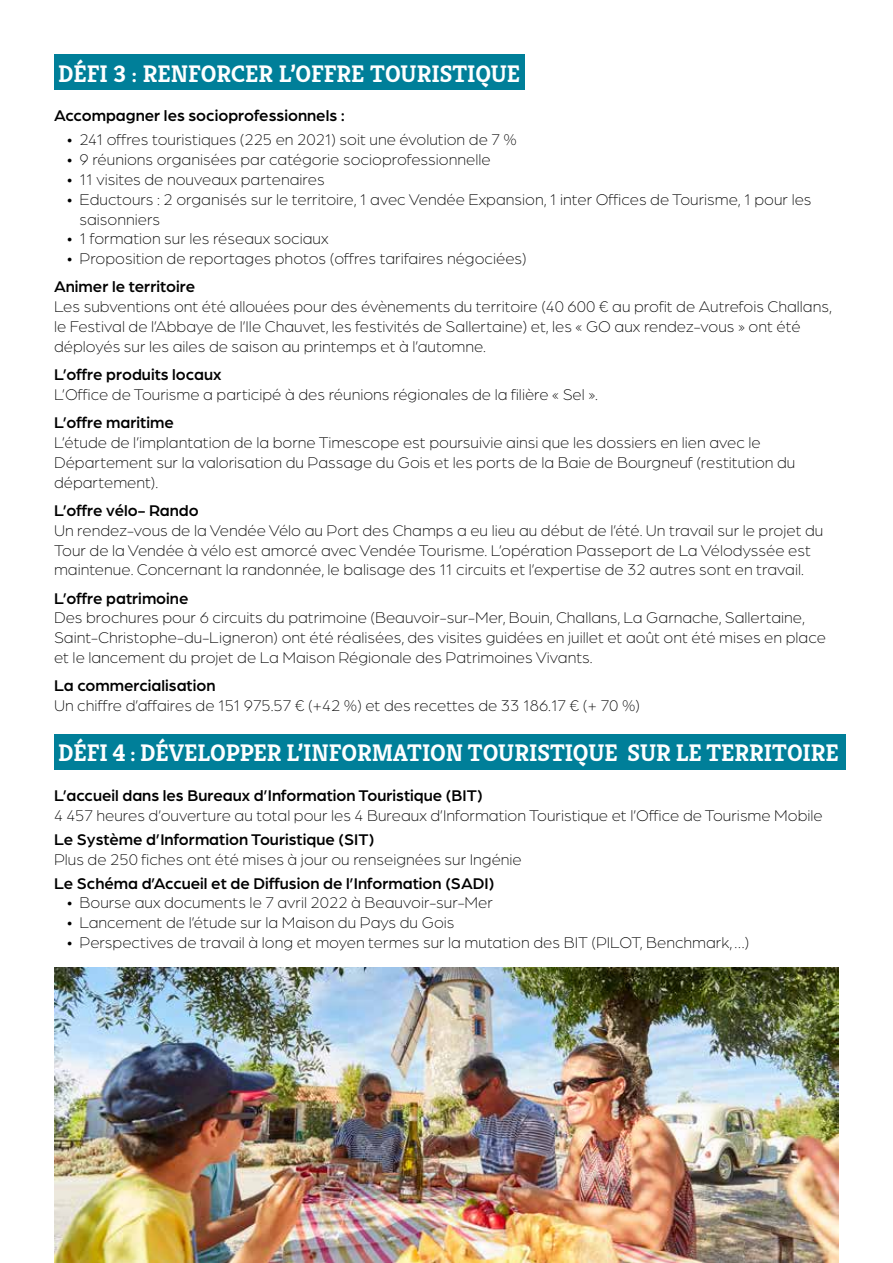
<style>
.page{position:relative;width:893px;height:1263px;background:#fff}
.page>*{position:absolute;margin:0;border:0;box-sizing:border-box;transform-origin:0 0}
.t1{font:700 24px "Kreon";color:#fff}
.t2{font:300 16.5px/19.8px "Arboria";color:#000}
.t3{font:500 16.5px "Arboria";color:#000}
</style>
<div class="page">
<div style="left:54px;top:54px;width:471px;height:36px;background:#007f99"></div>
<div style="left:54px;top:734px;width:791px;height:36px;background:#007f99"></div>
<img style="left:54px;top:967px;width:785px;height:296px">
<h1 class="t1" style="left:58px;top:56px;width:464px">DÉFI 3 : RENFORCER L’OFFRE TOURISTIQUE</h1>
<p class="t3" style="left:54px;top:105px;width:293px">Accompagner les socioprofessionnels :</p>
<p class="t2" style="left:67px;top:129px;width:452px">• 241 offres touristiques (225 en 2021) soit une évolution de 7 %</p>
<p class="t2" style="left:67px;top:149px;width:425px">• 9 réunions organisées par catégorie socioprofessionnelle</p>
<p class="t2" style="left:67px;top:169px;width:259px">• 11 visites de nouveaux partenaires</p>
<p class="t2" style="left:80px;top:189px;width:734px;text-indent:-13px">• Eductours : 2 organisés sur le territoire, 1 avec Vendée Expansion, 1 inter Offices de Tourisme, 1 pour les saisonniers</p>
<p class="t2" style="left:67px;top:228px;width:263px">• 1 formation sur les réseaux sociaux</p>
<p class="t2" style="left:67px;top:248px;width:461px">• Proposition de reportages photos (offres tarifaires négociées)</p>
<p class="t3" style="left:54px;top:276px;width:143px">Animer le territoire</p>
<p class="t2" style="left:54px;top:296px;width:779px">Les subventions ont été allouées pour des évènements du territoire (40 600 € au profit de Autrefois Challans, le Festival de l’Abbaye de l’Ile Chauvet, les festivités de Sallertaine) et, les « GO aux rendez-vous » ont été déployés sur les ailes de saison au printemps et à l’automne.</p>
<p class="t3" style="left:54px;top:363px;width:169px">L’offre produits locaux</p>
<p class="t2" style="left:54px;top:384px;width:546px">L’Office de Tourisme a participé à des réunions régionales de la filière « Sel ».</p>
<p class="t3" style="left:54px;top:412px;width:121px">L’offre maritime</p>
<p class="t2" style="left:54px;top:432px;width:743px">L’étude de l’implantation de la borne Timescope est poursuivie ainsi que les dossiers en lien avec le<br>Département sur la valorisation du Passage du Gois et les ports de la Baie de Bourgneuf (restitution du département).</p>
<p class="t3" style="left:54px;top:499px;width:146px">L’offre vélo- Rando</p>
<p class="t2" style="left:54px;top:520px;width:771px">Un rendez-vous de la Vendée Vélo au Port des Champs a eu lieu au début de l’été. Un travail sur le projet du<br>Tour de la Vendée à vélo est amorcé avec Vendée Tourisme. L’opération Passeport de La Vélodyssée est maintenue. Concernant la randonnée, le balisage des 11 circuits et l’expertise de 32 autres sont en travail.</p>
<p class="t3" style="left:54px;top:587px;width:136px">L’offre patrimoine</p>
<p class="t2" style="left:54px;top:607px;width:773px">Des brochures pour 6 circuits du patrimoine (Beauvoir-sur-Mer, Bouin, Challans, La Garnache, Sallertaine,<br>Saint-Christophe-du-Ligneron) ont été réalisées, des visites guidées en juillet et août ont été mises en place et le lancement du projet de La Maison Régionale des Patrimoines Vivants.</p>
<p class="t3" style="left:54px;top:675px;width:163px">La commercialisation</p>
<p class="t2" style="left:54px;top:695px;width:587px">Un chiffre d’affaires de 151 975.57 € (+42 %) et des recettes de 33 186.17 € (+ 70 %)</p>
<h1 class="t1" style="left:58px;top:735px;width:782px">DÉFI 4 : DÉVELOPPER L’INFORMATION TOURISTIQUE SUR LE TERRITOIRE</h1>
<p class="t3" style="left:54px;top:784px;width:430px">L’accueil dans les Bureaux d’Information Touristique (BIT)</p>
<p class="t2" style="left:54px;top:805px;width:770px">4 457 heures d’ouverture au total pour les 4 Bureaux d’Information Touristique et l’Office de Tourisme Mobile</p>
<p class="t3" style="left:54px;top:828px;width:322px">Le Système d’Information Touristique (SIT)</p>
<p class="t2" style="left:54px;top:849px;width:469px">Plus de 250 fiches ont été mises à jour ou renseignées sur Ingénie</p>
<p class="t3" style="left:54px;top:872px;width:442px">Le Schéma d’Accueil et de Diffusion de l’Information (SADI)</p>
<p class="t2" style="left:67px;top:892px;width:428px">• Bourse aux documents le 7 avril 2022 à Beauvoir-sur-Mer</p>
<p class="t2" style="left:67px;top:912px;width:389px">• Lancement de l’étude sur la Maison du Pays du Gois</p>
<p class="t2" style="left:67px;top:932px;width:684px">• Perspectives de travail à long et moyen termes sur la mutation des BIT (PILOT, Benchmark, …)</p>
</div>
